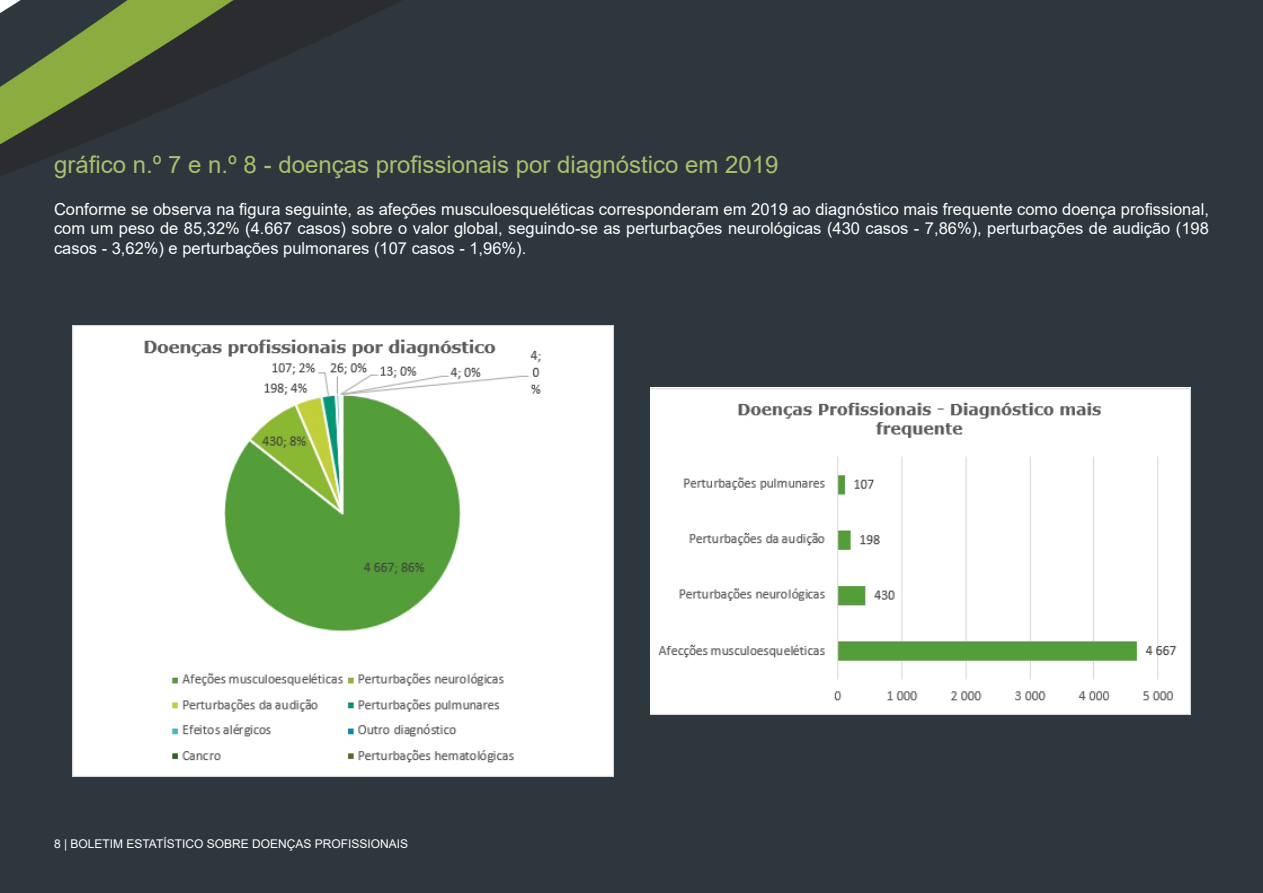
<style>
.page{position:relative;width:1263px;height:893px;background:#2e373e}
.page>*{position:absolute;margin:0;border:0;box-sizing:border-box;transform-origin:0 0}
.t1{font:24px "Arial";color:#a8c16d}
.t2{font:16.5px/19.8px "Arial";color:#fff;text-align:justify}
.t3{font:12px "Arial";color:#fff}
</style>
<div class="page">
<img style="left:72px;top:325px;width:541px;height:451px">
<img style="left:650px;top:388px;width:540px;height:326px">
<p class="t1" style="left:54px;top:148px;width:726px">gráfico n.º 7 e n.º 8 - doenças profissionais por diagnóstico em 2019</p>
<p class="t2" style="left:54px;top:199px;width:1156px">Conforme se observa na figura seguinte, as afeções musculoesqueléticas corresponderam em 2019 ao diagnóstico mais frequente como doença profissional, com um peso de 85,32% (4.667 casos) sobre o valor global, seguindo-se as perturbações neurológicas (430 casos - 7,86%), perturbações de audição (198 casos - 3,62%) e perturbações pulmonares (107 casos - 1,96%).</p>
<p class="t3" style="left:54px;top:836px;width:356px">8 | BOLETIM ESTATÍSTICO SOBRE DOENÇAS PROFISSIONAIS</p>
</div>
